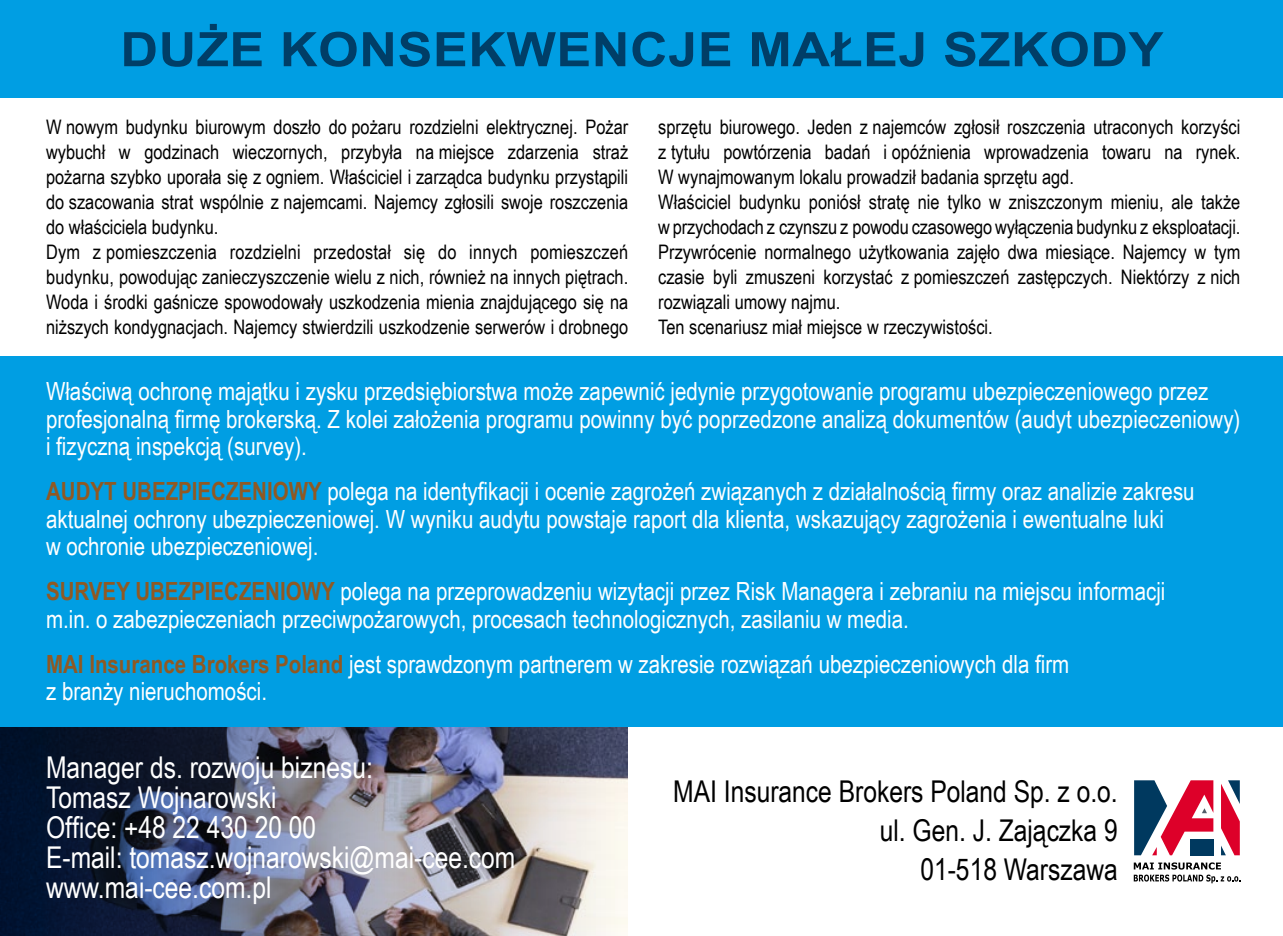
<style>
.page{position:relative;width:1283px;height:936px;background:#fff}
.page>*{position:absolute;margin:0;border:0;box-sizing:border-box;transform-origin:0 0}
.t1{font:700 47.5px "Arial";letter-spacing:.01em;color:#003e67;scale:1.1 1}
.t2{font:30px/30px "Arial Narrow";color:#fff}
.t3{font:30px/38.8px "Arial Narrow";color:#000;text-align:right}
.t4{font:25px/27.5px "Arial Narrow";color:#fff}
.t5{font:20px/25px "Arial Narrow";color:#000}
.s1{font-weight:700;color:#905923}
</style>
<div class="page">
<img style="left:0;top:726px;width:630px;height:209px">
<div style="left:0;top:0;width:1283px;height:98px;background:#009ee3"></div>
<svg style="left:1133px;top:862px;width:107px;height:21px"></svg>
<svg style="left:1134px;top:780px;width:79px;height:75px"></svg>
<div style="left:1190px;top:839px;width:23px;height:16px;background:#00395f"></div>
<svg style="left:1221px;top:780px;width:19px;height:75px"></svg>
<div style="left:0;top:356px;width:1283px;height:370px;background:#009ee3"></div>
<h1 class="t1" style="left:120px;top:18px;width:950px">DUŻE KONSEKWENCJE MAŁEJ SZKODY</h1>
<p class="t5" style="left:46px;top:113px;width:584px">W nowym budynku biurowym doszło do pożaru rozdzielni elektrycznej. Pożar wybuchł w godzinach wieczornych, przybyła na miejsce zdarzenia straż pożarna szybko uporała się z ogniem. Właściciel i zarządca budynku przystąpili do szacowania strat wspólnie z najemcami. Najemcy zgłosili swoje roszczenia do właściciela budynku.<br>Dym z pomieszczenia rozdzielni przedostał się do innych pomieszczeń budynku, powodując zanieczyszczenie wielu z nich, również na innych piętrach.<br>Woda i środki gaśnicze spowodowały uszkodzenia mienia znajdującego się na niższych kondygnacjach. Najemcy stwierdzili uszkodzenie serwerów i drobnego</p>
<p class="t5" style="left:658px;top:113px;width:584px">sprzętu biurowego. Jeden z najemców zgłosił roszczenia utraconych korzyści z tytułu powtórzenia badań i opóźnienia wprowadzenia towaru na rynek.<br>W wynajmowanym lokalu prowadził badania sprzętu agd.<br>Właściciel budynku poniósł stratę nie tylko w zniszczonym mieniu, ale także wprzychodach z czynszu z powodu czasowegowyłączenia budynku z eksploatacji.<br>Przywrócenie normalnego użytkowania zajęło dwa miesiące. Najemcy w tym czasie byli zmuszeni korzystać z pomieszczeń zastępczych. Niektórzy z nich rozwiązali umowy najmu.<br>Ten scenariusz miał miejsce w rzeczywistości.</p>
<p class="t4" style="left:46px;top:376px;width:1196px">Właściwą ochronę majątku i zysku przedsiębiorstwa może zapewnić jedynie przygotowanie programu ubezpieczeniowego przez profesjonalną firmę brokerską. Z kolei założenia programu powinny być poprzedzone analizą dokumentów (audyt ubezpieczeniowy) i fizyczną inspekcją (survey).</p>
<p class="t4" style="left:46px;top:476px;width:1150px"><span class="s1">AUDYT UBEZPIECZENIOWY</span> polega na identyfikacji i ocenie zagrożeń związanych z działalnością firmy oraz analizie zakresu aktualnej ochrony ubezpieczeniowej. W wyniku audytu powstaje raport dla klienta, wskazujący zagrożenia i ewentualne luki<br>w ochronie ubezpieczeniowej.</p>
<p class="t4" style="left:46px;top:576px;width:1121px"><span class="s1">SURVEY UBEZPIECZENIOWY</span> polega na przeprowadzeniu wizytacji przez Risk Managera i zebraniu na miejscu informacji m.in. o zabezpieczeniach przeciwpożarowych, procesach technologicznych, zasilaniu w media.</p>
<p class="t4" style="left:46px;top:649px;width:1025px"><span class="s1">MAI Insurance Brokers Poland</span> jest sprawdzonym partnerem w zakresie rozwiązań ubezpieczeniowych dla firm z branży nieruchomości.</p>
<h2 class="t2" style="left:46px;top:751px;width:471px">Manager ds. rozwoju biznesu:<br>Tomasz Wojnarowski<br>Office: +48 22 430 20 00<br>E-mail: tomasz.wojnarowski@mai-cee.com www.mai-cee.com.pl</h2>
<h2 class="t3" style="left:673px;top:771px;width:446px">MAI Insurance Brokers Poland Sp. z o.o. ul. Gen. J. Zajączka 9<br>01-518 Warszawa</h2>
</div>
